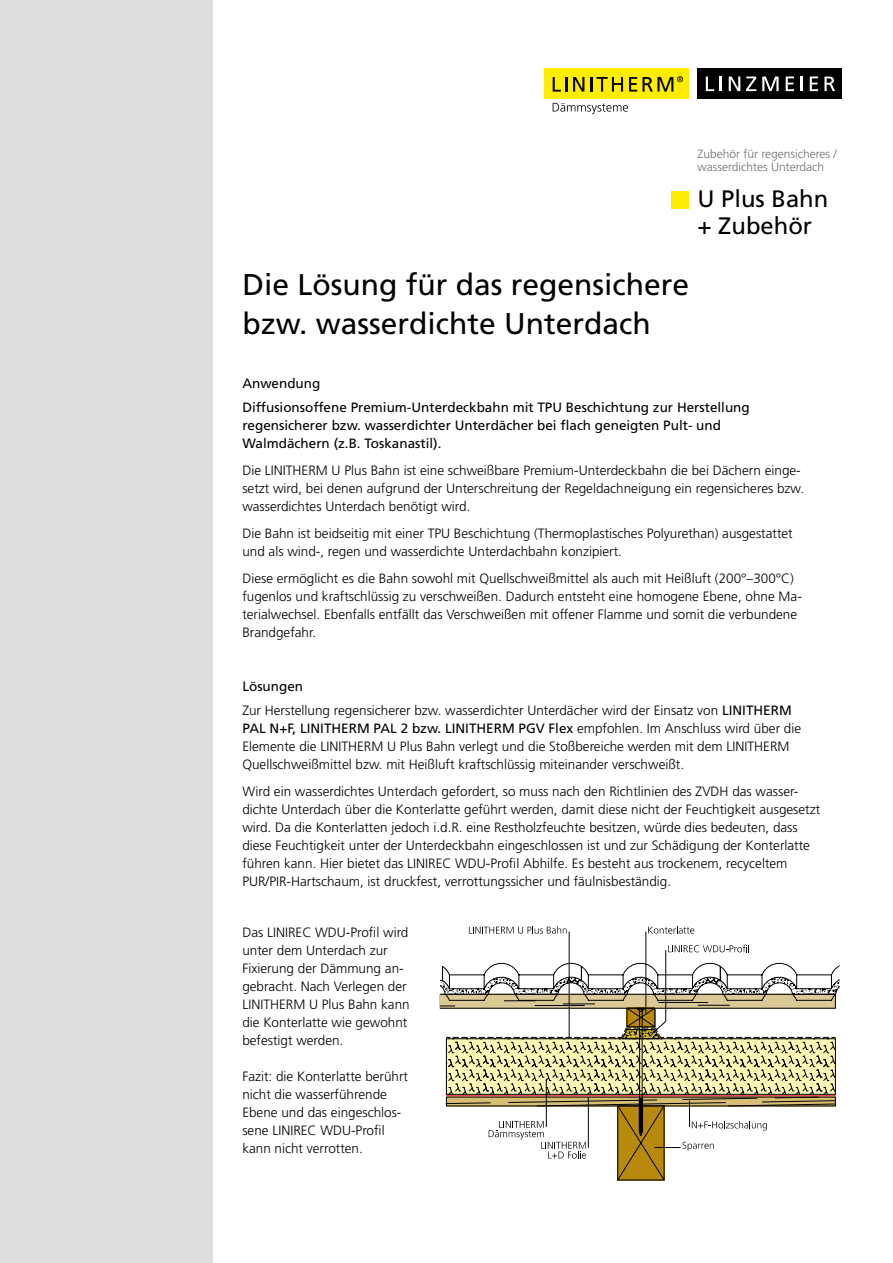
<style>
.page{position:relative;width:893px;height:1263px;background:#fff}
.page>*{position:absolute;margin:0;border:0;box-sizing:border-box;transform-origin:0 0}
.t1{font:30px/39px "Frutiger LT";color:#000}
.t2{font:23.85px/27px "Frutiger LT";color:#000}
.t3{font:300 13.5px/18px "Frutiger LT";color:#000}
.t4{font:13.5px/24px "Frutiger LT";color:#000}
.t5{font:300 12px/13.5px "Frutiger LT";color:#706f6f}
.s1{font-weight:400}
</style>
<div class="page">
<div style="left:0;top:0;width:213px;height:1263px;background:#dedede"></div>
<div style="left:544px;top:68px;width:145px;height:31px;background:#ffed00"></div>
<svg style="left:553px;top:103px;width:75px;height:11px"></svg>
<svg style="left:553px;top:77px;width:14px;height:15px"></svg>
<svg style="left:573px;top:77px;width:11px;height:15px"></svg>
<svg style="left:590px;top:77px;width:33px;height:15px"></svg>
<svg style="left:629px;top:76px;width:54px;height:16px"></svg>
<div style="left:697px;top:68px;width:145px;height:31px;background:#000"></div>
<svg style="left:706px;top:77px;width:8px;height:14px"></svg>
<svg style="left:720px;top:77px;width:2px;height:14px"></svg>
<svg style="left:729px;top:77px;width:11px;height:14px"></svg>
<svg style="left:746px;top:77px;width:10px;height:14px"></svg>
<svg style="left:762px;top:77px;width:17px;height:14px"></svg>
<svg style="left:786px;top:77px;width:8px;height:14px"></svg>
<hr style="left:800px;top:77px;width:3px;height:14px;background:#fff">
<svg style="left:810px;top:77px;width:8px;height:14px"></svg>
<svg style="left:824px;top:77px;width:11px;height:14px"></svg>
<div style="left:672px;top:191px;width:17px;height:17px;background:#ffed00"></div>
<svg style="left:648px;top:926px;width:46px;height:8px"></svg>
<hr style="left:646px;top:932px;width:1px;height:81px;background:#000">
<hr style="left:569px;top:932px;width:1px;height:105px;background:#000">
<svg style="left:469px;top:926px;width:98px;height:8px"></svg>
<svg style="left:440px;top:945px;width:400px;height:235px"></svg>
<p class="t5" style="left:697px;top:147px;width:141px">Zubehör für regensicheres / wasserdichtes Unterdach</p>
<h2 class="t2" style="left:697px;top:186px;width:132px">U Plus Bahn + Zubehör</h2>
<h1 class="t1" style="left:242px;top:265px;width:448px">Die Lösung für das regensichere bzw. wasserdichte Unterdach</h1>
<p class="t4" style="left:242px;top:371px;width:509px">Anwendung<br>Diffusionsoffene Premium-Unterdeckbahn mit TPU Beschichtung zur Herstellung</p>
<p class="t4" style="left:242px;top:416px;width:480px;line-height:18px">regensicherer bzw. wasserdichter Unterdächer bei flach geneigten Pult- und<br>Walmdächern (z.B. Toskanastil).</p>
<p class="t3" style="left:242px;top:461px;width:563px">Die LINITHERM U Plus Bahn ist eine schweißbare Premium-Unterdeckbahn die bei Dächern einge&shy;setzt wird, bei denen aufgrund der Unterschreitung der Regeldachneigung ein regensicheres bzw. wasserdichtes Unterdach benötigt wird.</p>
<p class="t3" style="left:242px;top:524px;width:552px">Die Bahn ist beidseitig mit einer TPU Beschichtung (Thermoplastisches Polyurethan) ausgestattet und als wind-, regen und wasserdichte Unterdachbahn konzipiert.</p>
<p class="t3" style="left:242px;top:569px;width:561px">Diese ermöglicht es die Bahn sowohl mit Quellschweißmittel als auch mit Heißluft (200°–300°C) fugenlos und kraftschlüssig zu verschweißen. Dadurch entsteht eine homogene Ebene, ohne Ma&shy;terialwechsel. Ebenfalls entfällt das Verschweißen mit offener Flamme und somit die verbundene Brandgefahr.</p>
<p class="t3" style="left:242px;top:674px;width:551px;line-height:24px"><span class="s1">Lösungen<br></span>Zur Herstellung regensicherer bzw. wasserdichter Unterdächer wird der Einsatz von <span class="s1">LINITHERM</span></p>
<p class="t3" style="left:242px;top:719px;width:560px"><span class="s1">PAL N+F, LINITHERM PAL 2 bzw. LINITHERM PGV Flex</span> empfohlen. Im Anschluss wird über die<br>Elemente die LINITHERM U Plus Bahn verlegt und die Stoßbereiche werden mit dem LINITHERM<br>Quellschweißmittel bzw. mit Heißluft kraftschlüssig miteinander verschweißt.</p>
<p class="t3" style="left:242px;top:782px;width:579px">Wird ein wasserdichtes Unterdach gefordert, so muss nach den Richtlinien des ZVDH das wasser&shy;dichte Unterdach über die Konterlatte geführt werden, damit diese nicht der Feuchtigkeit ausgesetzt wird. Da die Konterlatten jedoch i.d.R. eine Restholzfeuchte besitzen, würde dies bedeuten, dass diese Feuchtigkeit unter der Unterdeckbahn eingeschlossen ist und zur Schädigung der Konterlatte führen kann. Hier bietet das LINIREC WDU-Profil Abhilfe. Es besteht aus trockenem, recyceltem PUR/PIR-Hartschaum, ist druckfest, verrottungssicher und fäulnisbeständig.</p>
<p class="t3" style="left:242px;top:924px;width:169px">Das LINIREC WDU-Profil wird unter dem Unterdach zur<br>Fixierung der Dämmung an&shy;gebracht. Nach Verlegen der<br>LINITHERM U Plus Bahn kann die Konterlatte wie gewohnt befestigt werden.</p>
<p class="t3" style="left:242px;top:1068px;width:167px">Fazit: die Konterlatte berührt nicht die wasserführende<br>Ebene und das eingeschlos&shy;sene LINIREC WDU-Profil kann nicht verrotten.</p>
</div>
